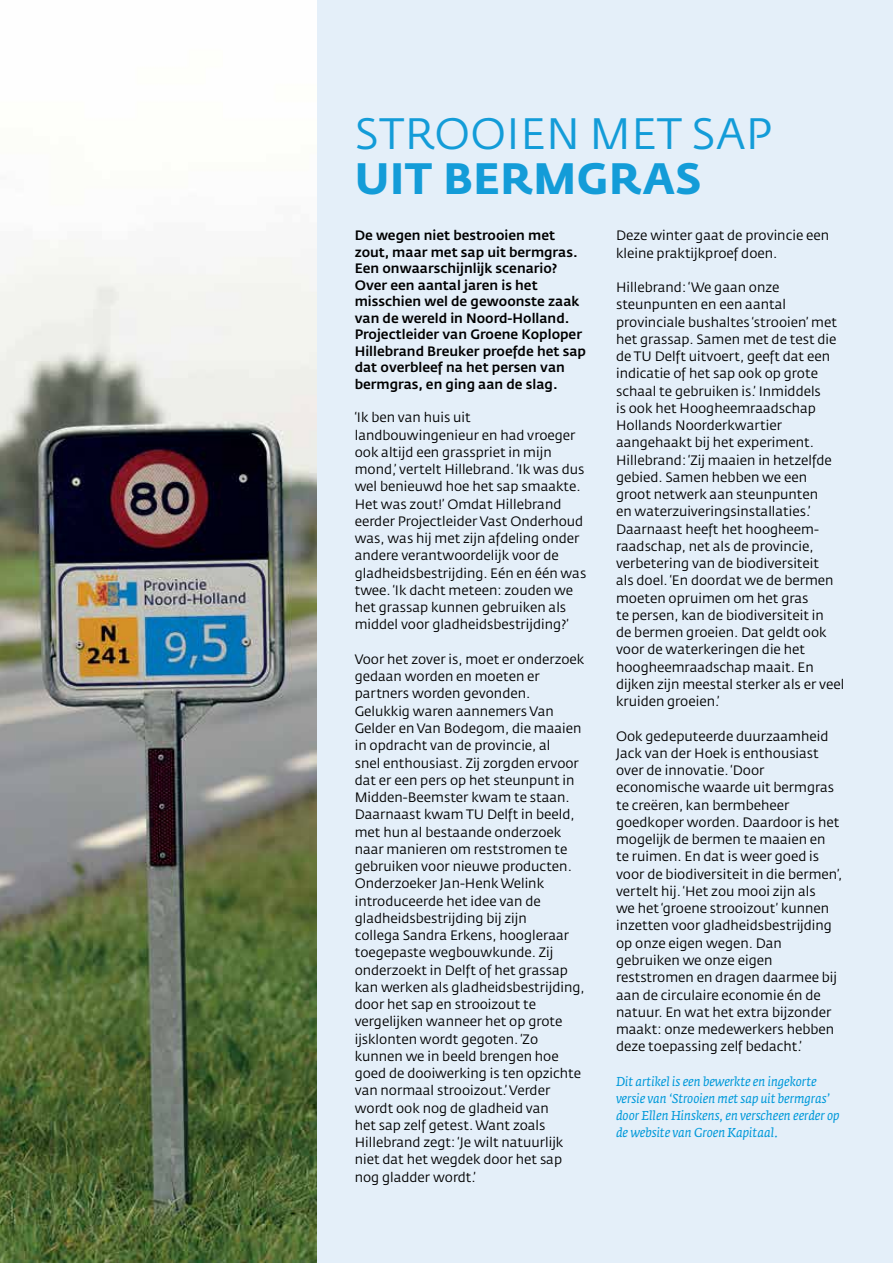
<style>
.page{position:relative;width:893px;height:1263px;background:#fff}
.page>*{position:absolute;margin:0;border:0;box-sizing:border-box;transform-origin:0 0}
.t1{font:43.5px "Fedra Sans Std";letter-spacing:.01em;color:#139cd8}
.t2{font:700 43.5px "Fedra Sans Std";letter-spacing:.01em;color:#139cd8}
.t3{font:13.5px/17.2px "Fedra Sans Std";color:#000}
.t4{font:500 13.5px/16.5px "Fedra Sans Std";color:#000}
.t5{font:italic 12.75px/17.2px "Fedra Serif A Std";color:#0099da}
</style>
<div class="page">
<div style="left:230px;top:0;width:663px;height:1263px;background:#e4eff9"></div>
<img style="left:0;top:0;width:317px;height:1263px">
<h1 class="t1" style="left:355px;top:107px;width:418px">STROOIEN MET SAP</h1>
<h1 class="t2" style="left:355px;top:150px;width:348px">UIT BERMGRAS</h1>
<p class="t4" style="left:355px;top:227px;width:233px">De wegen niet bestrooien met zout, maar met sap uit bermgras.<br>Een onwaarschijnlijk scenario?<br>Over een aantal jaren is het misschien wel de gewoonste zaak van de wereld in Noord-Holland.<br>Projectleider van Groene Koploper<br>Hillebrand Breuker proefde het sap dat overbleef na het persen van bermgras, en ging aan de slag.</p>
<p class="t3" style="left:355px;top:409px;width:233px">‘Ik ben van huis uit landbouwingenieur en had vroeger ook altijd een grasspriet in mijn mond,’ vertelt Hillebrand. ‘Ik was dus wel benieuwd hoe het sap smaakte.<br>Het was zout!’ Omdat Hillebrand eerder Projectleider Vast Onderhoud was, was hij met zijn afdeling onder andere verantwoordelijk voor de gladheidsbestrijding. Eén en één was twee. ‘Ik dacht meteen: zouden we het grassap kunnen gebruiken als middel voor gladheidsbestrijding?’</p>
<p class="t3" style="left:355px;top:651px;width:231px">Voor het zover is, moet er onderzoek gedaan worden en moeten er partners worden gevonden.<br>Gelukkig waren aannemers Van<br>Gelder en Van Bodegom, die maaien in opdracht van de provincie, al<br>snel enthousiast. Zij zorgden ervoor dat er een pers op het steunpunt in<br>Midden-Beemster kwam te staan.<br>Daarnaast kwam TU Delft in beeld, met hun al bestaande onderzoek naar manieren om reststromen te gebruiken voor nieuwe producten.<br>Onderzoeker Jan-Henk Welink introduceerde het idee van de gladheidsbestrijding bij zijn<br>collega Sandra Erkens, hoogleraar toegepaste wegbouwkunde. Zij onderzoekt in Delft of het grassap kan werken als gladheidsbestrijding, door het sap en strooizout te vergelijken wanneer het op grote ijsklonten wordt gegoten. ‘Zo kunnen we in beeld brengen hoe goed de dooiwerking is ten opzichte van normaal strooizout.’ Verder wordt ook nog de gladheid van<br>het sap zelf getest. Want zoals<br>Hillebrand zegt: ‘Je wilt natuurlijk niet dat het wegdek door het sap nog gladder wordt.’</p>
<p class="t3" style="left:616px;top:227px;width:215px">Deze winter gaat de provincie een kleine praktijkproef doen.</p>
<p class="t3" style="left:616px;top:279px;width:230px">Hillebrand: ‘We gaan onze steunpunten en een aantal provinciale bushaltes ‘strooien’ met het grassap. Samen met de test die de TU Delft uitvoert, geeft dat een indicatie of het sap ook op grote schaal te gebruiken is.’ Inmiddels<br>is ook het Hoogheemraadschap<br>Hollands Noorderkwartier aangehaakt bij het experiment.<br>Hillebrand: ‘Zij maaien in hetzelfde gebied. Samen hebben we een groot netwerk aan steunpunten<br>en waterzuiveringsinstallaties.’<br>Daarnaast heeft het hoogheem&shy;raadschap, net als de provincie, verbetering van de biodiversiteit<br>als doel. ‘En doordat we de bermen moeten opruimen om het gras<br>te persen, kan de biodiversiteit in<br>de bermen groeien. Dat geldt ook voor de waterkeringen die het hoogheemraadschap maait. En dijken zijn meestal sterker als er veel kruiden groeien.’</p>
<p class="t3" style="left:616px;top:727px;width:228px">Ook gedeputeerde duurzaamheid<br>Jack van der Hoek is enthousiast over de innovatie. ‘Door economische waarde uit bermgras te creëren, kan bermbeheer goedkoper worden. Daardoor is het mogelijk de bermen te maaien en<br>te ruimen. En dat is weer goed is voor de biodiversiteit in die bermen’, vertelt hij. ‘Het zou mooi zijn als<br>we het ‘groene strooizout’ kunnen inzetten voor gladheidsbestrijding op onze eigen wegen. Dan gebruiken we onze eigen reststromen en dragen daarmee bij aan de circulaire economie én de natuur. En wat het extra bijzonder maakt: onze medewerkers hebben deze toepassing zelf bedacht.’</p>
<p class="t5" style="left:616px;top:1072px;width:225px">Dit artikel is een bewerkte en ingekorte versie van ‘Strooien met sap uit bermgras’ door Ellen Hinskens, en verscheen eerder op de website van Groen Kapitaal.</p>
</div>
